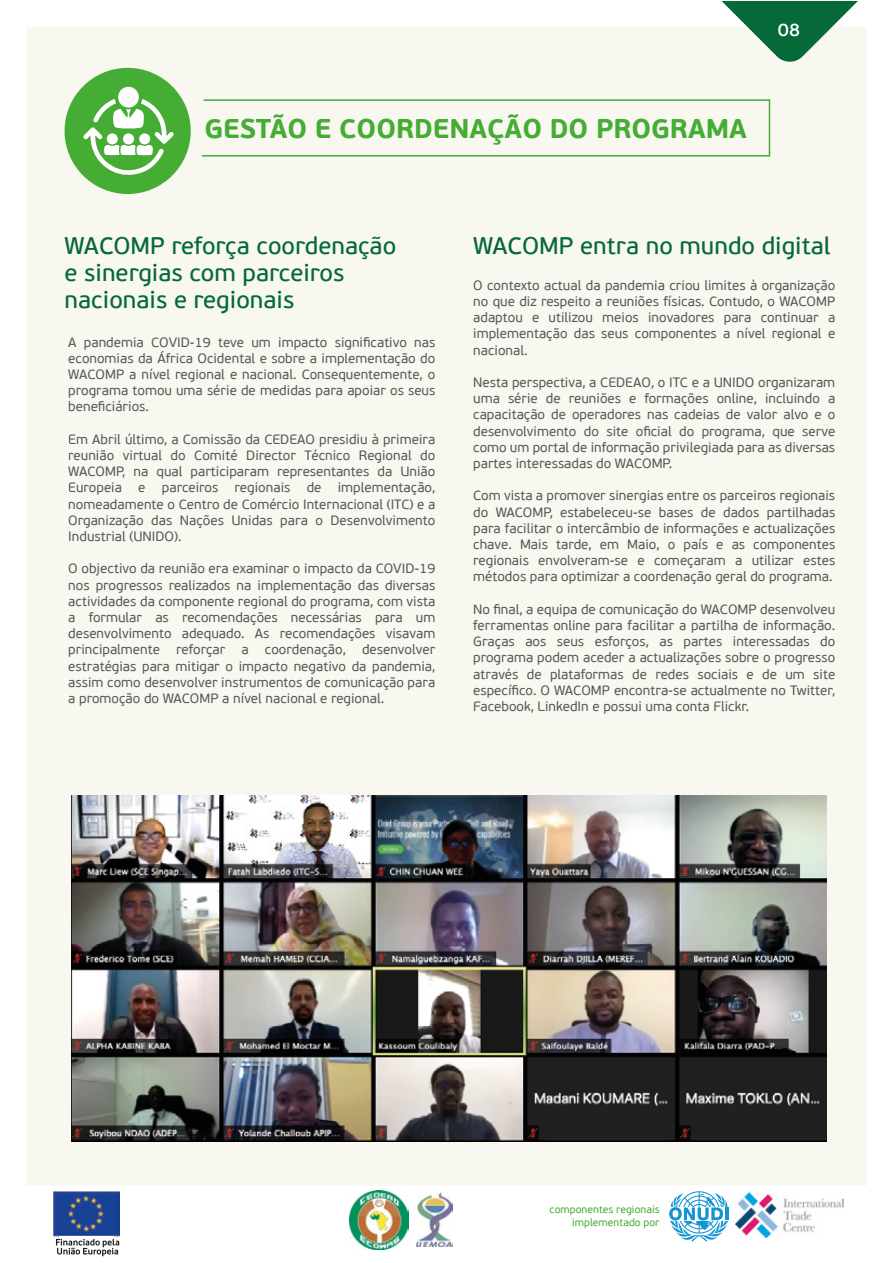
<style>
.page{position:relative;width:893px;height:1263px;background:#fff}
.page>*{position:absolute;margin:0;border:0;box-sizing:border-box;transform-origin:0 0}
.t1{font:700 27px "PF Beau Sans Pro";color:#45ac34}
.t2{font:24px/27px "PF Beau Sans Pro Bbook";color:#056938}
.t3{font:600 18px "PF Beau Sans Pro";color:#fff}
.t4{font:13.5px/16.2px "PF Beau Sans Pro";color:#575756;text-align:justify}
.t5{font:10.5px/12.6px "PF Beau Sans Pro";color:#45ac34;text-align:right}
</style>
<div class="page">
<div style="left:27px;top:27px;width:840px;height:1158px;background:#f8f7f0"></div>
<svg style="left:700px;top:2px;width:167px;height:61px"></svg>
<div style="left:65px;top:68px;width:126px;height:126px;background:#45ac34;border-radius:50%"></div>
<div style="left:118px;top:87px;width:21px;height:21px;background:#fff;border-radius:50%"></div>
<svg style="left:83px;top:99px;width:91px;height:78px"></svg>
<div style="left:123px;top:133px;width:11px;height:11px;background:#fff;border-radius:50%"></div>
<div style="left:139px;top:133px;width:11px;height:11px;background:#fff;border-radius:50%"></div>
<div style="left:107px;top:133px;width:11px;height:11px;background:#fff;border-radius:50%"></div>
<svg style="left:200px;top:99px;width:571px;height:58px"></svg>
<img style="left:72px;top:795px;width:754px;height:346px">
<img style="left:416px;top:1193px;width:37px;height:54px">
<img style="left:349px;top:1190px;width:59px;height:60px">
<img style="left:54px;top:1191px;width:66px;height:53px">
<div style="left:60px;top:1237px;width:54px;height:7px;background:#fff"></div>
<svg style="left:56px;top:1239px;width:63px;height:17px"></svg>
<img style="left:735px;top:1193px;width:108px;height:45px">
<svg style="left:669px;top:1191px;width:59px;height:51px"></svg>
<h1 class="t1" style="left:205px;top:111px;width:544px">GESTÃO E COORDENAÇÃO DO PROGRAMA</h1>
<h3 class="t3" style="left:778px;top:19px;width:24px">08</h3>
<h2 class="t2" style="left:65px;top:233px;width:333px">WACOMP reforça coordenação e sinergias com parceiros nacionais e regionais</h2>
<p class="t4" style="left:68px;top:334px;width:369px">A pandemia COVID-19 teve um impacto significativo nas economias da África Ocidental e sobre a implementação do WACOMP a nível regional e nacional. Consequentemente, o programa tomou uma série de medidas para apoiar os seus beneficiários.</p>
<p class="t4" style="left:68px;top:431px;width:369px">Em Abril último, a Comissão da CEDEAO presidiu à primeira reunião virtual do Comité Director Técnico Regional do WACOMP, na qual participaram representantes da União Europeia e parceiros regionais de implementação, nomeadamente o Centro de Comércio Internacional (ITC) e a Organização das Nações Unidas para o Desenvolvimento Industrial (UNIDO).</p>
<p class="t4" style="left:68px;top:561px;width:369px">O objectivo da reunião era examinar o impacto da COVID-19 nos progressos realizados na implementação das diversas actividades da componente regional do programa, com vista a formular as recomendações necessárias para um desenvolvimento adequado. As recomendações visavam principalmente reforçar a coordenação, desenvolver estratégias para mitigar o impacto negativo da pandemia, assim como desenvolver instrumentos de comunicação para a promoção do WACOMP a nível nacional e regional.</p>
<h2 class="t2" style="left:473px;top:233px;width:359px">WACOMP entra no mundo digital</h2>
<p class="t4" style="left:473px;top:277px;width:364px">O contexto actual da pandemia criou limites à organização no que diz respeito a reuniões físicas. Contudo, o WACOMP adaptou e utilizou meios inovadores para continuar a implementação das seus componentes a nível regional e nacional.</p>
<p class="t4" style="left:473px;top:375px;width:364px">Nesta perspectiva, a CEDEAO, o ITC e a UNIDO organizaram uma série de reuniões e formações online, incluindo a capacitação de operadores nas cadeias de valor alvo e o desenvolvimento do site oficial do programa, que serve como um portal de informação privilegiada para as diversas partes interessadas do WACOMP.</p>
<p class="t4" style="left:473px;top:488px;width:364px">Com vista a promover sinergias entre os parceiros regionais do WACOMP, estabeleceu-se bases de dados partilhadas para facilitar o intercâmbio de informações e actualizações chave. Mais tarde, em Maio, o país e as componentes regionais envolveram-se e começaram a utilizar estes métodos para optimizar a coordenação geral do programa.</p>
<p class="t4" style="left:473px;top:601px;width:364px">No final, a equipa de comunicação do WACOMP desenvolveu ferramentas online para facilitar a partilha de informação.<br>Graças aos seus esforços, as partes interessadas do programa podem aceder a actualizações sobre o progresso através de plataformas de redes sociais e de um site específico. O WACOMP encontra-se actualmente no Twitter, Facebook, LinkedIn e possui uma conta Flickr.</p>
<p class="t5" style="left:550px;top:1204px;width:111px">componentes regionais implementado por</p>
</div>
